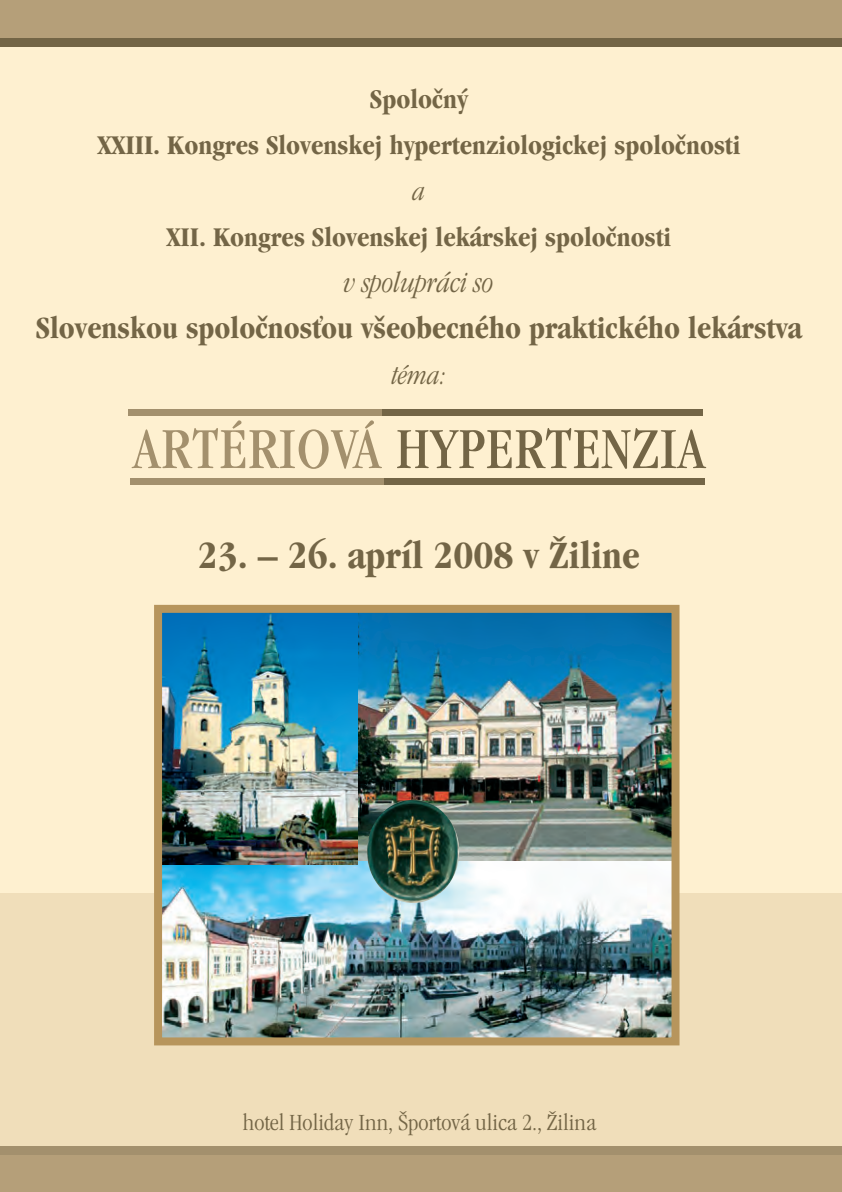
<style>
.page{position:relative;width:842px;height:1192px;background:#fff}
.page>*{position:absolute;margin:0;border:0;box-sizing:border-box;transform-origin:0 0}
.t1{font:condensed 60px "Garamond CE";letter-spacing:.02em;color:#736546}
.t2{font:700 condensed 40px "Garamond CE";color:#736546}
.t3{font:700 condensed 32px "Garamond CE";color:#736546}
.t4{font:italic 300 condensed 30px "Garamond CE";color:#736546}
.t5{font:700 condensed 28px/46px "Garamond CE";color:#736546;text-align:center}
.t6{font:italic 300 condensed 28px "Garamond CE";color:#736546}
.t7{font:300 condensed 24px "Garamond CE";color:#736546;scale:1.08 1}
.s1{color:#a3906d}
</style>
<div class="page">
<img style="left:0;top:0;width:842px;height:1192px">
<p class="t5" style="left:97px;top:78px;width:645px">Spoloãn˘<br>XXIII. Kongres Slovenskej hypertenziologickej spoloãnosti</p>
<p class="t6" style="left:413px;top:180px;width:14px">a</p>
<p class="t5" style="left:167px;top:216px;width:506px">XII. Kongres Slovenskej lekárskej spoloãnosti</p>
<p class="t4" style="left:344px;top:270px;width:151px">v spolupráci so</p>
<p class="t3" style="left:36px;top:315px;width:768px">Slovenskou spoloãnosÈou v‰eobecného praktického lekárstva</p>
<p class="t6" style="left:392px;top:364px;width:56px">téma:</p>
<h1 class="t1" style="left:133px;top:425px;width:573px"><span class="s1">ARTÉRIOVÁ</span> HYPERTENZIA</h1>
<h2 class="t2" style="left:198px;top:539px;width:444px">23. – 26. apríl 2008 v Îiline</h2>
<p class="t7" style="left:243px;top:1113px;width:329px">hotel Holiday Inn, ·portová ulica 2., Îilina</p>
</div>
